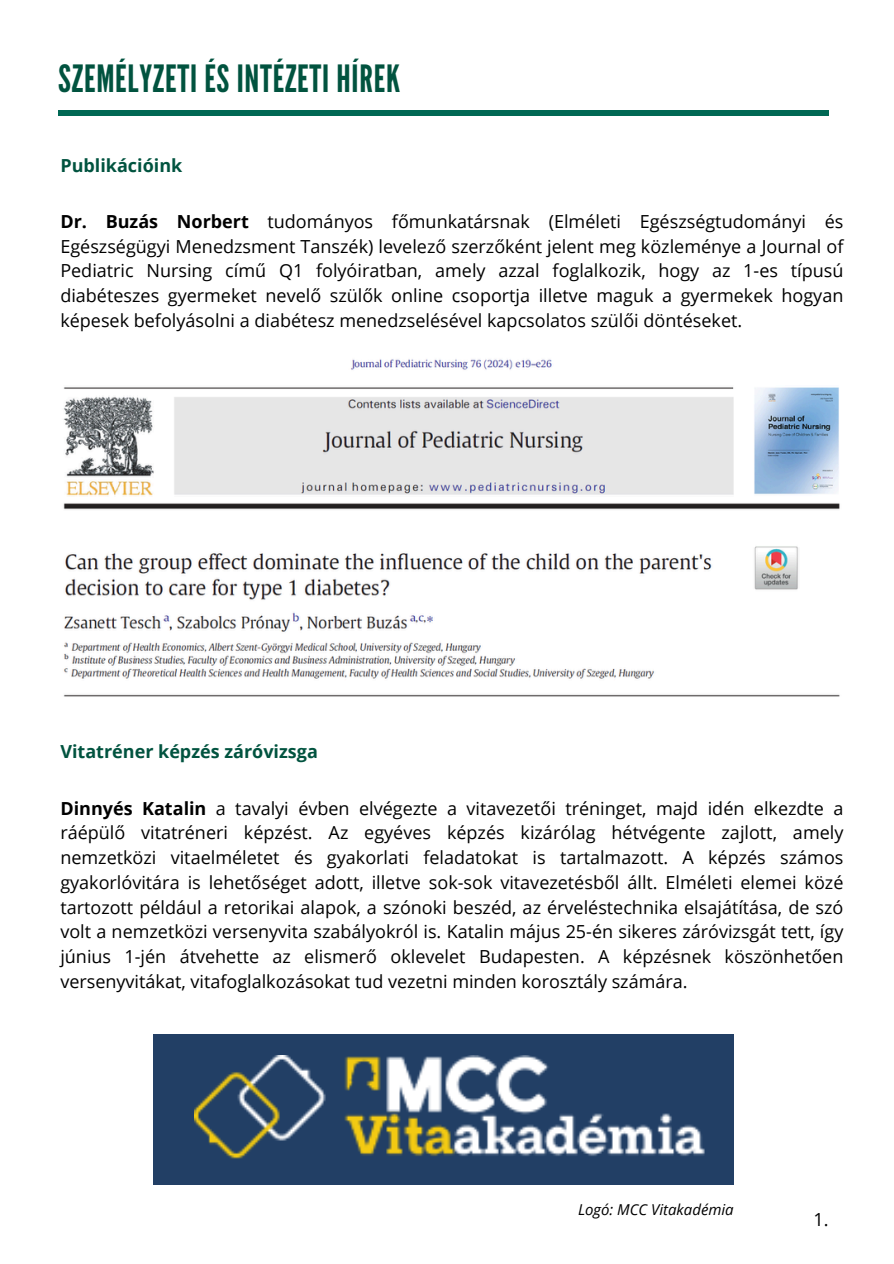
<style>
.page{position:relative;width:894px;height:1264px;background:#fff}
.page>*{position:absolute;margin:0;border:0;box-sizing:border-box;transform-origin:0 0}
.t1{font:37.5px "League Gothic";letter-spacing:.02em;color:#01533f}
.t2{font:18px/24.8px "Open Sans";color:#000;text-align:justify}
.t3{font:700 18px "Open Sans";color:#01533f}
.t4{font:italic 15px "Open Sans";color:#000}
.s1{font-weight:700}
</style>
<div class="page">
<img style="left:63px;top:359px;width:777px;height:338px">
<div style="left:58px;top:110px;width:770px;height:6px;background:#006854"></div>
<div style="left:153px;top:1034px;width:580px;height:150px;background:#223f65"></div>
<img style="left:195px;top:1055px;width:539px;height:104px">
<p class="t1" style="left:58px;top:57px;width:343px">SZEMÉLYZETI ÉS INTÉZETI HÍREK</p>
<h2 class="t3" style="left:60px;top:152px;width:123px">Publikációink</h2>
<h3 class="t2" style="left:60px;top:208px;width:784px"><span class="s1">Dr. Buzás Norbert</span> tudományos főmunkatársnak (Elméleti Egészségtudományi és Egészségügyi Menedzsment Tanszék) levelező szerzőként jelent meg közleménye a Journal of Pediatric Nursing című Q1 folyóiratban, amely azzal foglalkozik, hogy az 1-es típusú diabéteszes gyermeket nevelő szülők online csoportja illetve maguk a gyermekek hogyan képesek befolyásolni a diabétesz menedzselésével kapcsolatos szülői döntéseket.</h3>
<p class="t3" style="left:60px;top:739px;width:259px">Vitatréner képzés záróvizsga</p>
<h3 class="t2" style="left:60px;top:795px;width:784px"><span class="s1">Dinnyés Katalin</span> a tavalyi évben elvégezte a vitavezetői tréninget, majd idén elkezdte a ráépülő vitatréneri képzést. Az egyéves képzés kizárólag hétvégente zajlott, amely nemzetközi vitaelméletet és gyakorlati feladatokat is tartalmazott. A képzés számos gyakorlóvitára is lehetőséget adott, illetve sok-sok vitavezetésből állt. Elméleti elemei közé tartozott például a retorikai alapok, a szónoki beszéd, az érveléstechnika elsajátítása, de szó volt a nemzetközi versenyvita szabályokról is. Katalin május 25-én sikeres záróvizsgát tett, így június 1-jén átvehette az elismerő oklevelet Budapesten. A képzésnek köszönhetően versenyvitákat, vitafoglalkozásokat tud vezetni minden korosztály számára.</h3>
<h3 class="t4" style="left:578px;top:1198px;width:157px">Logó: MCC Vitakadémia</h3>
<p class="t2" style="left:813px;top:1207px;width:17px">1.</p>
</div>
